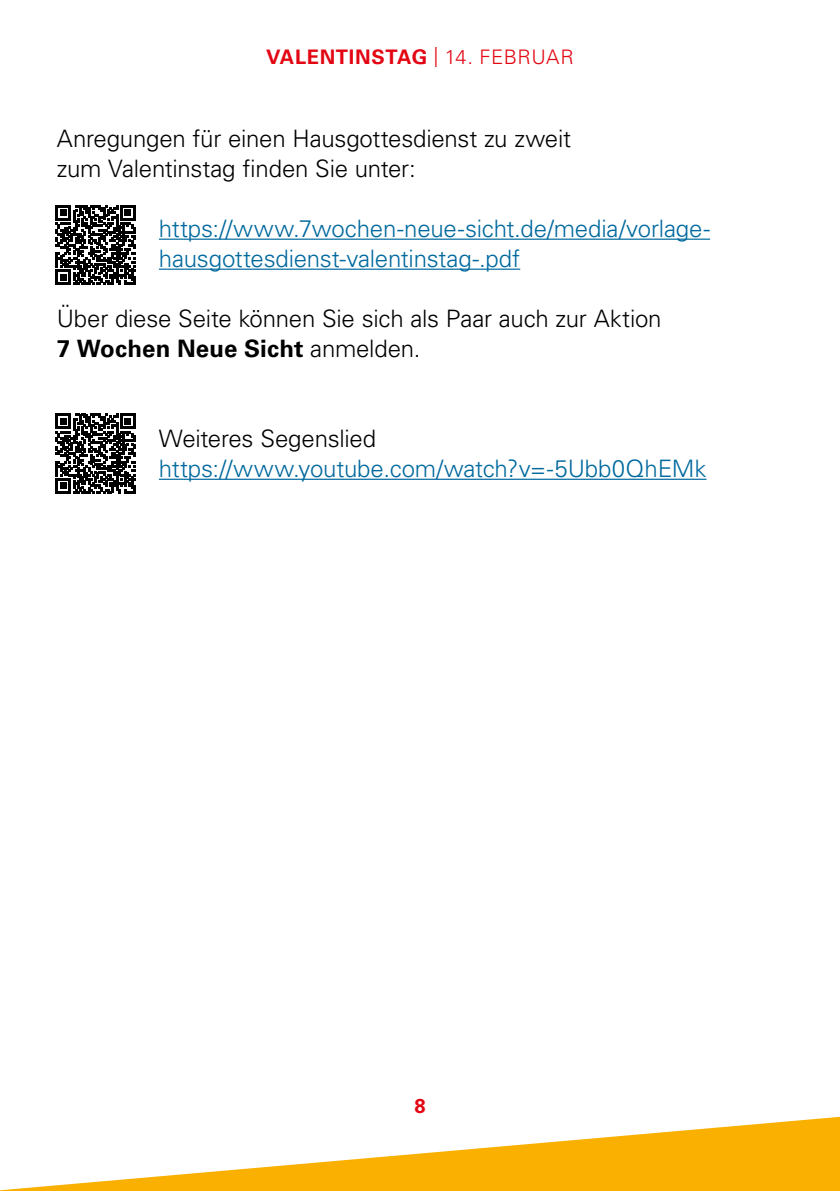
<style>
.page{position:relative;width:840px;height:1191px;background:#fff}
.page>*{position:absolute;margin:0;border:0;box-sizing:border-box;transform-origin:0 0}
.t1{font:300 24px/30px "Univers LT Std";letter-spacing:-.01em;color:#000}
.t2{font:300 24px/30px "Univers LT Std";letter-spacing:-.01em;color:#00699e}
.t3{font:700 20px "Univers LT Std";letter-spacing:.03em;color:#e30613}
.s1{font-weight:300}
.s2{font-weight:700}
</style>
<div class="page">
<svg style="left:0;top:1117px;width:839px;height:74px"></svg>
<hr style="left:159px;top:238px;width:550px;height:2px;background:#00699e">
<hr style="left:159px;top:268px;width:361px;height:2px;background:#00699e">
<hr style="left:159px;top:478px;width:547px;height:2px;background:#00699e">
<svg style="left:56px;top:205px;width:79px;height:80px"></svg>
<svg style="left:56px;top:414px;width:79px;height:79px"></svg>
<p class="t3" style="left:266px;top:45px;width:309px">VALENTINSTAG <span class="s1">| 14. FEBRUAR</span></p>
<p class="t1" style="left:57px;top:123px;width:515px">Anregungen für einen Hausgottesdienst zu zweit zum Valentinstag finden Sie unter:</p>
<p class="t2" style="left:159px;top:213px;width:552px">https://www.7wochen-neue-sicht.de/media/vorlage&shy;hausgottesdienst-valentinstag-.pdf</p>
<p class="t1" style="left:57px;top:303px;width:606px">Über diese Seite können Sie sich als Paar auch zur Aktion<br><span class="s2">7 Wochen Neue Sicht</span> anmelden.</p>
<p class="t1" style="left:159px;top:423px;width:218px">Weiteres Segenslied</p>
<p class="t2" style="left:159px;top:453px;width:548px">https://www.youtube.com/watch?v=-5Ubb0QhEMk</p>
<p class="t3" style="left:414px;top:1094px;width:13px">8</p>
</div>
